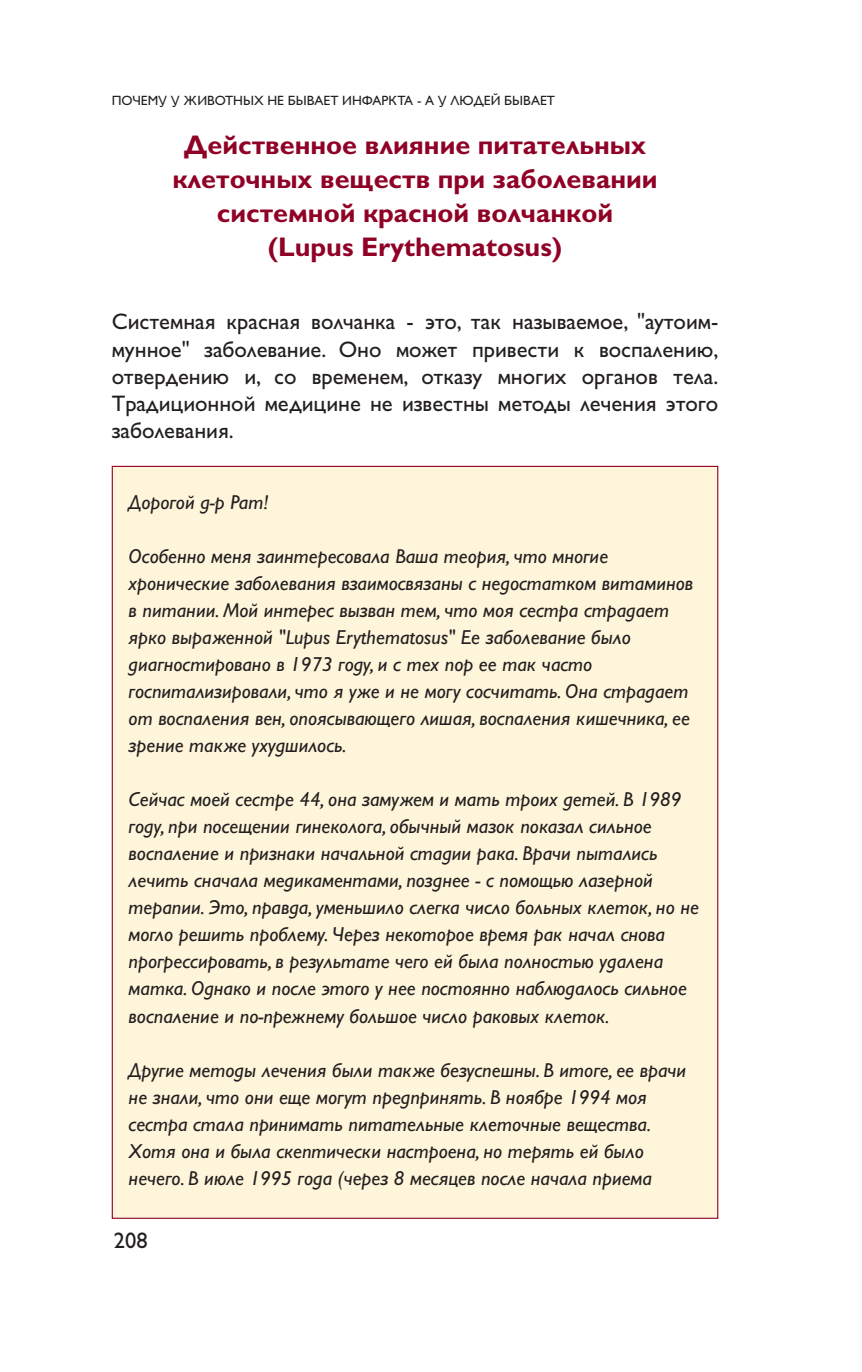
<style>
.page{position:relative;width:862px;height:1372px;background:#fff}
.page>*{position:absolute;margin:0;border:0;box-sizing:border-box;transform-origin:0 0}
.t1{font:700 27px/33.8px "Gill Sans Cyr";color:#900126;text-align:center}
.t2{font:22.5px/27px "Gill Sans Cyr";color:#231f20;text-align:justify}
.t3{font:20.25px/27px "Gill Sans Cyr MT Inclined";color:#231f20}
.t4{font:13.5px "Gill Sans Cyr";color:#231f20}
</style>
<div class="page">
<div style="left:113px;top:467px;width:603px;height:750px;background:#fef5da"></div>
<p class="t4" style="left:112px;top:96px;width:444px">ПОЧЕМУ У ЖИВОТНЫХ НЕ БЫВАЕТ ИНФАРКТА - А У ЛЮДЕЙ БЫВАЕТ</p>
<h1 class="t1" style="left:172px;top:131px;width:486px">Действенное влияние питательных клеточных веществ при заболевании системной красной волчанкой (Lupus Erythematosus)</h1>
<p class="t2" style="left:112px;top:311px;width:607px">Системная красная волчанка - это, так называемое, "аутоим - мунное" заболевание. Оно может привести к воспалению, отвердению и, со временем, отказу многих органов тела.<br>Традиционной медицине не известны методы лечения этого заболевания.</p>
<p class="t3" style="left:128px;top:491px;width:141px">Дорогой д-р Рат!</p>
<p class="t3" style="left:128px;top:545px;width:565px">Особенно меня заинтересовала Ваша теория, что многие хронические заболевания взаимосвязаны с недостатком витаминов в питании. Мой интерес вызван тем, что моя сестра страдает ярко выраженной "Lupus Erythematosus" Ее заболевание было диагностировано в 1973 году, и с тех пор ее так часто госпитализировали, что я уже и не могу сосчитать. Она страдает от воспаления вен, опоясывающего лишая, воспаления кишечника, ее зрение также ухудшилось.</p>
<p class="t3" style="left:128px;top:788px;width:571px">Сейчас моей сестре 44, она замужем и мать троих детей. В 1989 году, при посещении гинеколога, обычный мазок показал сильное воспаление и признаки начальной стадии рака. Врачи пытались лечить сначала медикаментами, позднее - с помощью лазерной терапии. Это, правда, уменьшило слегка число больных клеток, но не могло решить проблему. Через некоторое время рак начал снова прогрессировать, в результате чего ей была полностью удалена матка. Однако и после этого у нее постоянно наблюдалось сильное воспаление и по-прежнему большое число раковых клеток.</p>
<p class="t3" style="left:128px;top:1058px;width:559px">Другие методы лечения были также безуспешны. В итоге, ее врачи не знали, что они еще могут предпринять. В ноябре 1994 моя сестра стала принимать питательные клеточные вещества.<br>Хотя она и была скептически настроена, но терять ей было нечего. В июле 1995 года (через 8 месяцев после начала приема</p>
<p class="t2" style="left:114px;top:1229px;width:35px">208</p>
</div>
